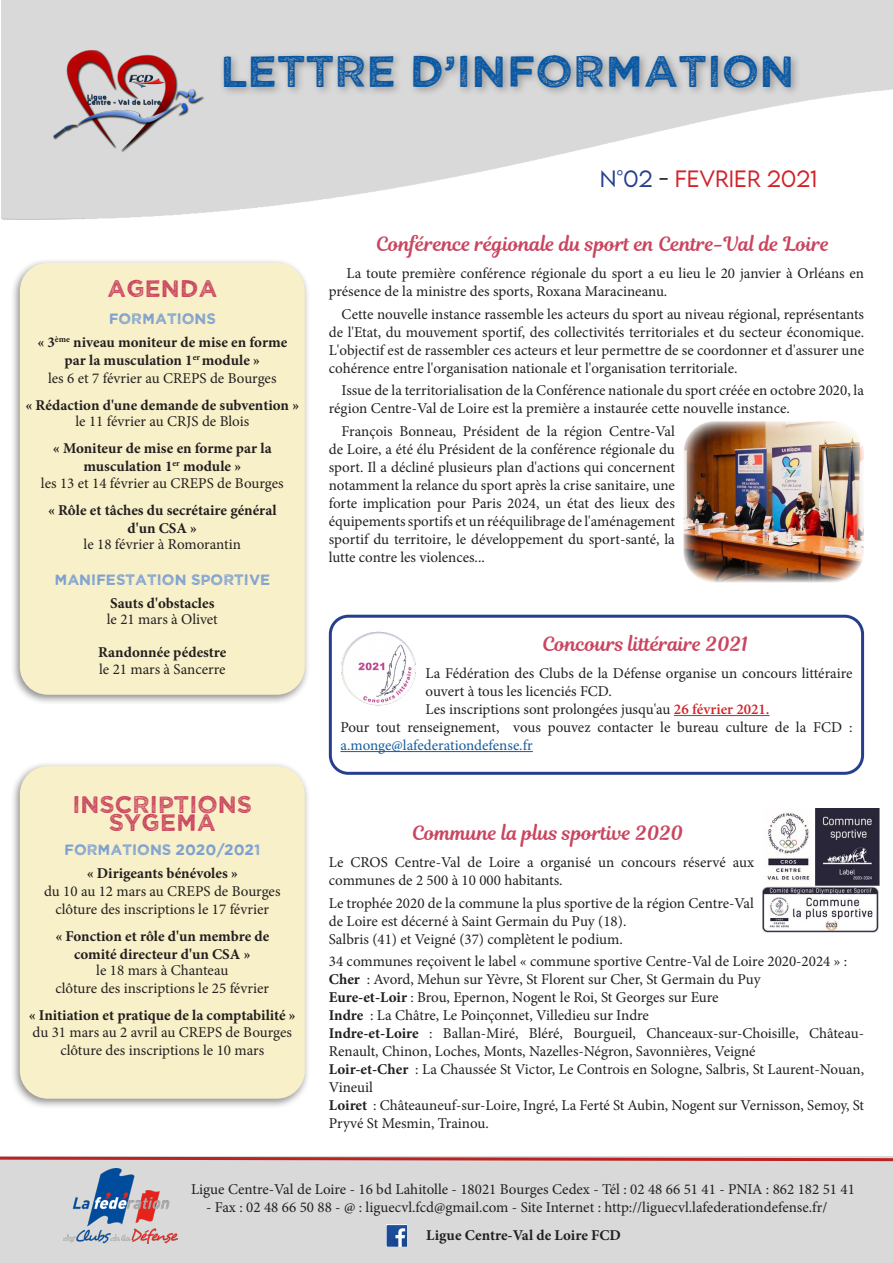
<style>
.page{position:relative;width:893px;height:1263px;background:#fff}
.page>*{position:absolute;margin:0;border:0;box-sizing:border-box;transform-origin:0 0}
.t1{font:44.25px "Wicked Grit";color:#0a58a3}
.t2{font:24px/18px "Wicked Grit";color:#ca455e;text-align:center}
.t3{font:300 21px "LEMONMILK";color:#d1232a}
.t4{font:19.5px "Magnolia Script";color:#ca455f}
.t5{font:15px/18px "Minion Pro";color:#231f20}
.t6{font:700 15px/18px "Minion Pro";color:#231f20;text-align:center}
.t7{font:15px "Wicked Grit";color:#779cd1}
.s1{color:#253f8e}
.s2{color:#231f20}
.s3{font-weight:600;color:#d1232a}
.s4{color:#175d9e}
.s5{font-weight:700}
</style>
<div class="page">
<div style="left:10px;top:761px;width:301px;height:348px;background:#231f20;opacity:.75"></div>
<div style="left:20px;top:766px;width:285px;height:333px;background:#f8f0c8;border-radius:28px"></div>
<div style="left:0;top:1157px;width:893px;height:106px;background:#d9d9d9"></div>
<img style="left:64px;top:1169px;width:113px;height:74px">
<img style="left:387px;top:1225px;width:20px;height:21px">
<svg style="left:0;top:1156px;width:893px;height:6px"></svg>
<img style="left:44px;top:28px;width:163px;height:153px">
<div style="left:219px;top:50px;width:582px;height:47px;background:#231f20;opacity:.36"></div>
<div style="left:10px;top:258px;width:301px;height:447px;background:#231f20;opacity:.75"></div>
<div style="left:20px;top:263px;width:285px;height:432px;background:#f8f0c8;border-radius:28px"></div>
<img style="left:683px;top:421px;width:181px;height:162px">
<img style="left:763px;top:809px;width:116px;height:123px">
<img style="left:341px;top:631px;width:75px;height:75px">
<div style="left:329px;top:615px;width:535px;height:160px;border:3px solid #253f8e;border-radius:18px"></div>
<hr style="left:674px;top:715px;width:96px;height:1px;background:#d1232a">
<hr style="left:340px;top:751px;width:193px;height:1px;background:#175d9e">
<p class="t1" style="left:220px;top:42px;width:576px">LETTRE D’INFORMATION</p>
<p class="t2" style="left:107px;top:278px;width:112px">AGENDA</p>
<p class="t7" style="left:109px;top:309px;width:109px">FORMATIONS</p>
<p class="t6" style="left:37px;top:333px;width:251px">« 3<sup>ème</sup> niveau moniteur de mise en forme par la musculation 1<sup>er</sup> module »</p>
<p class="t5" style="left:48px;top:369px;width:230px">les 6 et 7 février au CREPS de Bourges</p>
<p class="t6" style="left:25px;top:396px;width:275px">« Rédaction d'une demande de subvention »</p>
<p class="t5" style="left:75px;top:412px;width:175px">le 11 février au CRJS de Blois</p>
<p class="t6" style="left:53px;top:439px;width:220px">« Moniteur de mise en forme par la musculation 1<sup>er</sup> module »</p>
<p class="t5" style="left:41px;top:474px;width:244px">les 13 et 14 février au CREPS de Bourges</p>
<p class="t6" style="left:48px;top:501px;width:230px">« Rôle et tâches du secrétaire général d'un CSA »</p>
<p class="t5" style="left:84px;top:535px;width:159px">le 18 février à Romorantin</p>
<p class="t7" style="left:54px;top:570px;width:217px">MANIFESTATION SPORTIVE</p>
<p class="t6" style="left:110px;top:594px;width:106px">Sauts d'obstacles</p>
<p class="t5" style="left:107px;top:610px;width:113px">le 21 mars à Olivet</p>
<p class="t6" style="left:98px;top:643px;width:130px">Randonnée pédestre</p>
<p class="t5" style="left:99px;top:660px;width:128px">le 21 mars à Sancerre</p>
<p class="t2" style="left:72px;top:794px;width:181px">INSCRIPTIONS<br>SYGEMA</p>
<p class="t7" style="left:64px;top:840px;width:198px">FORMATIONS 2020/2021</p>
<p class="t6" style="left:87px;top:864px;width:153px">« Dirigeants bénévoles »</p>
<p class="t5" style="left:44px;top:882px;width:238px">du 10 au 12 mars au CREPS de Bourges</p>
<p class="t5" style="left:56px;top:900px;width:215px">clôture des inscriptions le 17 février</p>
<p class="t6" style="left:55px;top:927px;width:215px">« Fonction et rôle d'un membre de comité directeur d'un CSA »</p>
<p class="t5" style="left:96px;top:961px;width:134px">le 18 mars à Chanteau</p>
<p class="t5" style="left:56px;top:979px;width:215px">clôture des inscriptions le 25 février</p>
<p class="t6" style="left:29px;top:1006px;width:268px">« Initiation et pratique de la comptabilité »</p>
<p class="t5" style="left:33px;top:1023px;width:261px">du 31 mars au 2 avril au CREPS de Bourges</p>
<p class="t5" style="left:60px;top:1041px;width:205px">clôture des inscriptions le 10 mars</p>
<p class="t3" style="left:600px;top:165px;width:219px"><span class="s1">N°02</span> <span class="s2">-</span> FEVRIER 2021</p>
<p class="t4" style="left:376px;top:230px;width:455px">Conférence régionale du sport en Centre-Val de Loire</p>
<p class="t5" style="left:329px;top:264px;width:537px;text-indent:18px">La toute première conférence régionale du sport a eu lieu le 20 janvier à Orléans en présence de la ministre des sports, Roxana Maracineanu.</p>
<p class="t5" style="left:329px;top:305px;width:537px;text-align:justify;text-indent:13px">Cette nouvelle instance rassemble les acteurs du sport au niveau régional, représentants de l'Etat, du mouvement sportif, des collectivités territoriales et du secteur économique.<br>L'objectif est de rassembler ces acteurs et leur permettre de se coordonner et d'assurer une cohérence entre l'organisation nationale et l'organisation territoriale.</p>
<p class="t5" style="left:329px;top:381px;width:537px;text-indent:13px">Issue de la territorialisation de la Conférence nationale du sport créée en octobre 2020, la région Centre-Val de Loire est la première a instaurée cette nouvelle instance.</p>
<p class="t5" style="left:329px;top:422px;width:348px;text-align:justify;text-indent:13px">François Bonneau, Président de la région Centre-Val de Loire, a été élu Président de la conférence régionale du sport. Il a décliné plusieurs plan d'actions qui concernent notamment la relance du sport après la crise sanitaire, une forte implication pour Paris 2024, un état des lieux des équipements sportifs et un rééquilibrage de l'aménagement sportif du territoire, le développement du sport-santé, la lutte contre les violences...</p>
<p class="t4" style="left:543px;top:630px;width:207px">Concours littéraire 2021</p>
<p class="t5" style="left:426px;top:664px;width:428px">La Fédération des Clubs de la Défense organise un concours littéraire ouvert à tous les licenciés FCD.</p>
<p class="t5" style="left:426px;top:700px;width:345px">Les inscriptions sont prolongées jusqu'au <span class="s3">26 février 2021.</span></p>
<p class="t5" style="left:340px;top:718px;width:513px">Pour tout renseignement, vous pouvez contacter le bureau culture de la FCD : <span class="s4">a.monge@lafederationdefense.fr</span></p>
<p class="t4" style="left:412px;top:819px;width:273px">Commune la plus sportive 2020</p>
<p class="t5" style="left:329px;top:853px;width:427px">Le CROS Centre-Val de Loire a organisé un concours réservé aux communes de 2 500 à 10 000 habitants.</p>
<p class="t5" style="left:329px;top:894px;width:427px">Le trophée 2020 de la commune la plus sportive de la région Centre-Val de Loire est décerné à Saint Germain du Puy (18).</p>
<p class="t5" style="left:329px;top:930px;width:295px">Salbris (41) et Veigné (37) complètent le podium.</p>
<p class="t5" style="left:329px;top:952px;width:520px">34 communes reçoivent le label « commune sportive Centre-Val de Loire 2020-2024 » :</p>
<p class="t5" style="left:329px;top:970px;width:433px"><span class="s5">Cher</span> : Avord, Mehun sur Yèvre, St Florent sur Cher, St Germain du Puy</p>
<p class="t5" style="left:329px;top:988px;width:391px"><span class="s5">Eure-et-Loir</span> : Brou, Epernon, Nogent le Roi, St Georges sur Eure</p>
<p class="t5" style="left:329px;top:1006px;width:322px"><span class="s5">Indre</span> : La Châtre, Le Poinçonnet, Villedieu sur Indre</p>
<p class="t5" style="left:329px;top:1024px;width:537px"><span class="s5">Indre-et-Loire</span> : Ballan-Miré, Bléré, Bourgueil, Chanceaux-sur-Choisille, Château-<br>Renault, Chinon, Loches, Monts, Nazelles-Négron, Savonnières, Veigné</p>
<p class="t5" style="left:329px;top:1060px;width:537px"><span class="s5">Loir-et-Cher</span> : La Chaussée St Victor, Le Controis en Sologne, Salbris, St Laurent-Nouan,<br>Vineuil</p>
<p class="t5" style="left:329px;top:1096px;width:537px"><span class="s5">Loiret</span> : Châteauneuf-sur-Loire, Ingré, La Ferté St Aubin, Nogent sur Vernisson, Semoy, St<br>Pryvé St Mesmin, Trainou.</p>
<p class="t5" style="left:191px;top:1180px;width:665px">Ligue Centre-Val de Loire - 16 bd Lahitolle - 18021 Bourges Cedex - Tél : 02 48 66 51 41 - PNIA : 862 182 51 41</p>
<p class="t5" style="left:206px;top:1198px;width:623px">- Fax : 02 48 66 50 88 - @ : liguecvl.fcd@gmail.com - Site Internet : http://liguecvl.lafederationdefense.fr/</p>
<p class="t6" style="left:426px;top:1226px;width:196px">Ligue Centre-Val de Loire FCD</p>
</div>
